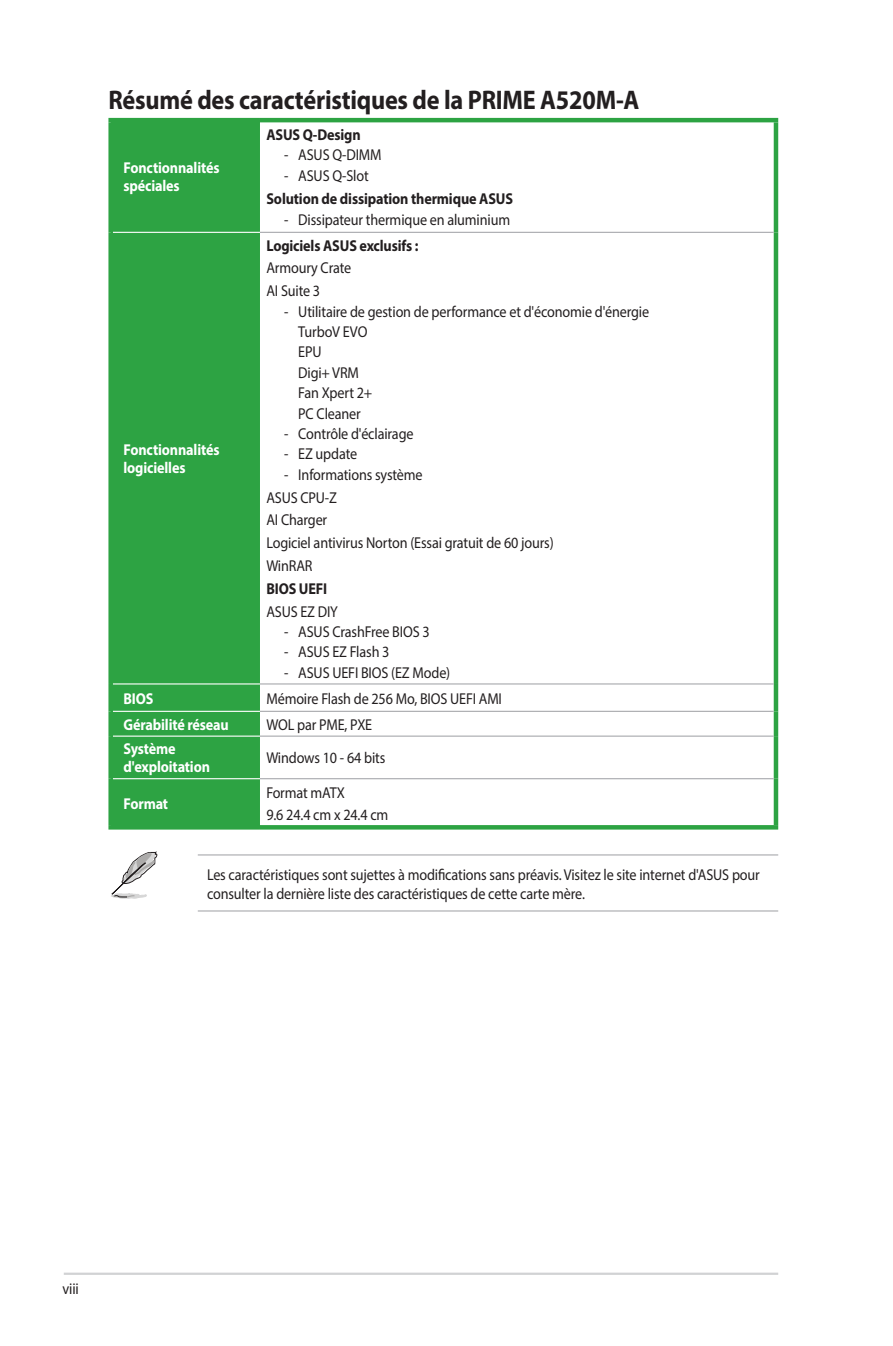
<style>
.page{position:relative;width:893px;height:1346px;background:#fff}
.page>*{position:absolute;margin:0;border:0;box-sizing:border-box;transform-origin:0 0}
.t1{font:700 27px "Myriad Pro";letter-spacing:-.01em;color:#231f20;scale:.9 1}
.t2{font:15.75px/22.7px "Myriad Pro";letter-spacing:-.01em;color:#231f20;scale:.9 1}
.t3{font:700 15.75px/18px "Myriad Pro";letter-spacing:-.01em;color:#fff;scale:.9 1}
.t4{font:700 15.75px "Myriad Pro";letter-spacing:-.01em;color:#231f20;scale:.9 1}
</style>
<div class="page">
<hr style="left:64px;top:1272px;width:714px;height:3px;background:#d1d2d4">
<hr style="left:198px;top:854px;width:580px;height:1px;background:#a8a9ad">
<hr style="left:198px;top:910px;width:580px;height:1px;background:#a8a9ad">
<div style="left:113px;top:122px;width:147px;height:703px;background:#2da343"></div>
<hr style="left:774px;top:232px;width:4px;height:452px;background:#2da343">
<hr style="left:774px;top:684px;width:4px;height:27px;background:#2da343">
<hr style="left:774px;top:711px;width:4px;height:25px;background:#2da343">
<hr style="left:774px;top:736px;width:4px;height:43px;background:#2da343">
<hr style="left:774px;top:779px;width:4px;height:46px;background:#2da343">
<svg style="left:260px;top:825px;width:518px;height:4px;background:#31a446"></svg>
<hr style="left:260px;top:118px;width:518px;height:4px;background:#2da343">
<hr style="left:774px;top:122px;width:4px;height:110px;background:#2da343">
<hr style="left:260px;top:232px;width:514px;height:1px;background:#a8a9ad">
<hr style="left:260px;top:683px;width:514px;height:1px;background:#a8a9ad">
<hr style="left:260px;top:711px;width:514px;height:1px;background:#a8a9ad">
<hr style="left:260px;top:735px;width:514px;height:2px;background:#a8a9ad">
<hr style="left:260px;top:778px;width:514px;height:1px;background:#a8a9ad">
<hr style="left:108px;top:118px;width:152px;height:4px;background:#2da343">
<div style="left:108px;top:122px;width:5px;height:110px;background:#2da343"></div>
<div style="left:108px;top:232px;width:5px;height:452px;background:#2da343"></div>
<div style="left:108px;top:684px;width:5px;height:27px;background:#2da343"></div>
<div style="left:108px;top:711px;width:5px;height:25px;background:#2da343"></div>
<div style="left:108px;top:736px;width:5px;height:43px;background:#2da343"></div>
<div style="left:108px;top:779px;width:5px;height:46px;background:#2da343"></div>
<hr style="left:108px;top:825px;width:152px;height:4px;background:#2da343">
<hr style="left:113px;top:232px;width:147px;height:1px;background:#fff">
<hr style="left:113px;top:683px;width:147px;height:1px;background:#fff">
<hr style="left:113px;top:711px;width:147px;height:1px;background:#fff">
<hr style="left:113px;top:735px;width:147px;height:2px;background:#fff">
<hr style="left:113px;top:778px;width:147px;height:1px;background:#fff">
<svg style="left:111px;top:851px;width:46px;height:48px"></svg>
<h1 class="t1" style="left:108px;top:83px;width:591px">Résumé des caractéristiques de la PRIME A520M-A</h1>
<p class="t3" style="left:123px;top:158px;width:108px">Fonctionnalités spéciales</p>
<p class="t3" style="left:123px;top:440px;width:108px">Fonctionnalités logicielles</p>
<p class="t4" style="left:266px;top:124px;width:106px">ASUS Q-Design</p>
<p class="t2" style="left:284px;top:143px;width:110px">- ASUS Q-DIMM</p>
<p class="t2" style="left:284px;top:164px;width:95px">- ASUS Q-Slot</p>
<p class="t4" style="left:266px;top:189px;width:276px">Solution de dissipation thermique ASUS</p>
<p class="t2" style="left:284px;top:208px;width:253px">- Dissipateur thermique en aluminium</p>
<p class="t4" style="left:266px;top:235px;width:171px">Logiciels ASUS exclusifs :</p>
<p class="t2" style="left:266px;top:256px;width:96px">Armoury Crate<br>AI Suite 3</p>
<p class="t2" style="left:298px;top:301px;width:391px;line-height:20.5px;text-indent:-14px">- Utilitaire de gestion de performance et d'économie d'énergie<br>TurboV EVO<br>EPU<br>Digi+ VRM<br>Fan Xpert 2+<br>PC Cleaner</p>
<p class="t2" style="left:284px;top:422px;width:145px">- Contrôle d'éclairage</p>
<p class="t2" style="left:284px;top:442px;width:83px">- EZ update</p>
<p class="t2" style="left:266px;top:463px;width:321px;text-indent:18px">- Informations système<br>ASUS CPU-Z<br>AI Charger<br>Logiciel antivirus Norton (Essai gratuit de 60 jours)<br>WinRAR</p>
<p class="t4" style="left:266px;top:578px;width:69px">BIOS UEFI</p>
<p class="t2" style="left:266px;top:599px;width:81px">ASUS EZ DIY</p>
<p class="t2" style="left:284px;top:620px;width:163px">- ASUS CrashFree BIOS 3</p>
<p class="t2" style="left:284px;top:640px;width:118px">- ASUS EZ Flash 3</p>
<p class="t2" style="left:284px;top:661px;width:186px">- ASUS UEFI BIOS (EZ Mode)</p>
<p class="t3" style="left:123px;top:689px;width:35px">BIOS</p>
<p class="t2" style="left:266px;top:687px;width:263px">Mémoire Flash de 256 Mo, BIOS UEFI AMI</p>
<p class="t3" style="left:123px;top:715px;width:119px">Gérabilité réseau</p>
<p class="t2" style="left:266px;top:713px;width:119px">WOL par PME, PXE</p>
<p class="t3" style="left:123px;top:739px;width:98px">Système d'exploitation</p>
<p class="t2" style="left:266px;top:746px;width:134px">Windows 10 - 64 bits</p>
<p class="t3" style="left:123px;top:794px;width:51px">Format</p>
<p class="t2" style="left:266px;top:781px;width:137px">Format mATX<br>9.6 24.4 cm x 24.4 cm</p>
<p class="t2" style="left:207px;top:865px;width:616px;line-height:18.9px">Les caractéristiques sont sujettes à modifications sans préavis. Visitez le site internet d'ASUS pour consulter la dernière liste des caractéristiques de cette carte mère.</p>
<p class="t2" style="left:63px;top:1277px;width:20px">viii</p>
</div>
